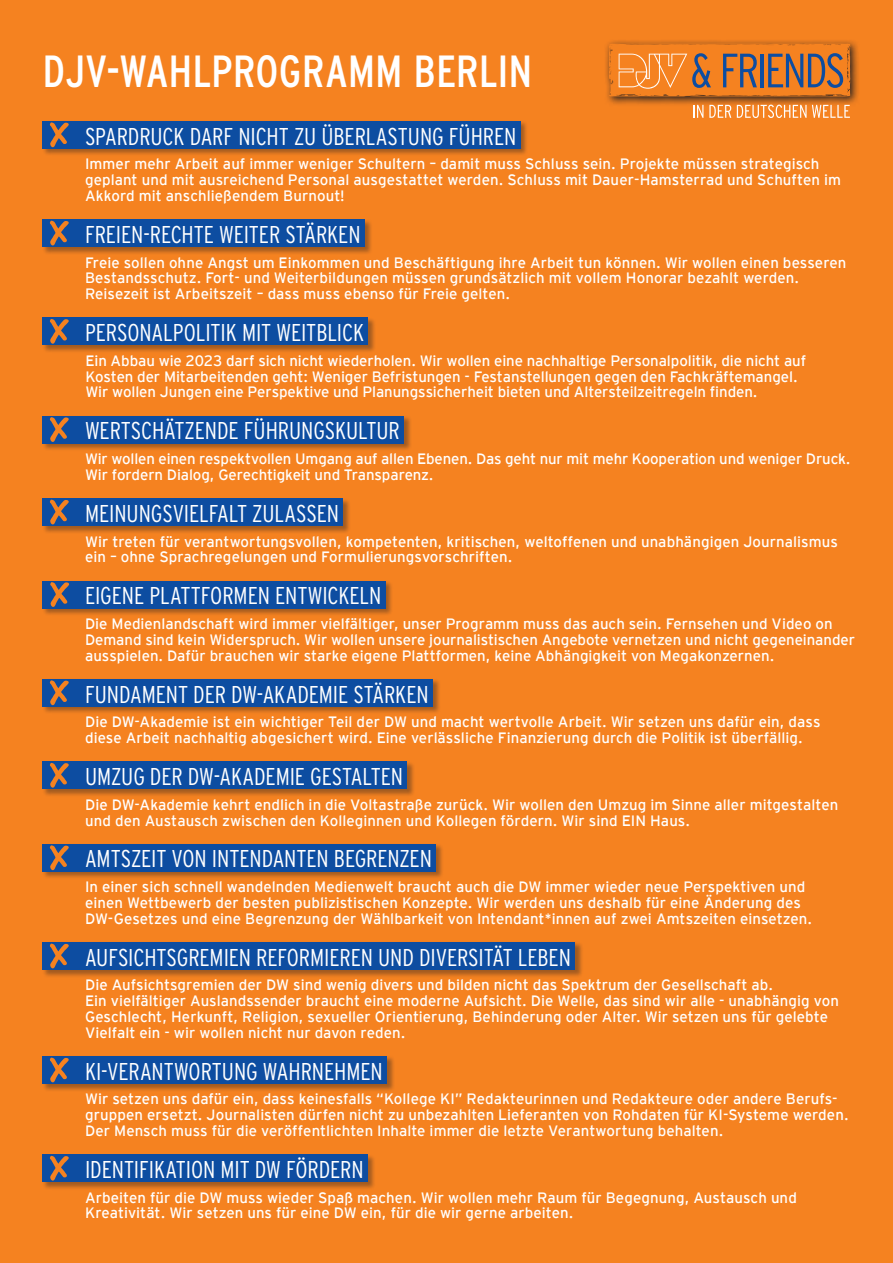
<style>
.page{position:relative;width:893px;height:1263px;background:#f58220}
.page>*{position:absolute;margin:0;border:0;box-sizing:border-box;transform-origin:0 0}
.t1{font:45px "Interstate Condensed";color:#fff}
.t2{font:300 24.3px "Interstate Condensed";letter-spacing:-.005em;color:#fff}
.t3{font:15px/15.8px "EY Interstate";letter-spacing:.005em;color:#fff}
</style>
<div class="page">
<div style="left:42px;top:121px;width:487px;height:36px;background:#231f20;opacity:.4"></div>
<div style="left:43px;top:121px;width:478px;height:28px;background:#0d4da1"></div>
<svg style="left:50px;top:122px;width:19px;height:25px"></svg>
<div style="left:42px;top:219px;width:331px;height:36px;background:#231f20;opacity:.4"></div>
<div style="left:43px;top:219px;width:322px;height:28px;background:#0d4da1"></div>
<svg style="left:50px;top:221px;width:19px;height:24px"></svg>
<div style="left:42px;top:317px;width:334px;height:36px;background:#231f20;opacity:.4"></div>
<div style="left:43px;top:317px;width:325px;height:28px;background:#0d4da1"></div>
<svg style="left:50px;top:319px;width:19px;height:25px"></svg>
<div style="left:42px;top:415px;width:370px;height:36px;background:#231f20;opacity:.4"></div>
<div style="left:43px;top:416px;width:361px;height:27px;background:#0d4da1"></div>
<svg style="left:50px;top:417px;width:19px;height:25px"></svg>
<div style="left:42px;top:498px;width:309px;height:36px;background:#231f20;opacity:.4"></div>
<div style="left:43px;top:498px;width:300px;height:28px;background:#0d4da1"></div>
<svg style="left:50px;top:500px;width:19px;height:24px"></svg>
<div style="left:42px;top:580px;width:352px;height:36px;background:#231f20;opacity:.4"></div>
<div style="left:43px;top:580px;width:343px;height:28px;background:#0d4da1"></div>
<svg style="left:50px;top:582px;width:19px;height:25px"></svg>
<div style="left:42px;top:678px;width:399px;height:37px;background:#231f20;opacity:.4"></div>
<div style="left:43px;top:679px;width:390px;height:28px;background:#0d4da1"></div>
<svg style="left:50px;top:680px;width:19px;height:25px"></svg>
<div style="left:42px;top:761px;width:373px;height:36px;background:#231f20;opacity:.4"></div>
<div style="left:43px;top:761px;width:364px;height:28px;background:#0d4da1"></div>
<svg style="left:50px;top:763px;width:19px;height:25px"></svg>
<div style="left:42px;top:843px;width:402px;height:37px;background:#231f20;opacity:.4"></div>
<div style="left:43px;top:844px;width:393px;height:28px;background:#0d4da1"></div>
<svg style="left:50px;top:845px;width:19px;height:25px"></svg>
<div style="left:42px;top:942px;width:541px;height:36px;background:#231f20;opacity:.4"></div>
<div style="left:43px;top:942px;width:532px;height:28px;background:#0d4da1"></div>
<svg style="left:50px;top:944px;width:19px;height:24px"></svg>
<div style="left:42px;top:1056px;width:353px;height:36px;background:#231f20;opacity:.4"></div>
<div style="left:43px;top:1056px;width:344px;height:28px;background:#0d4da1"></div>
<svg style="left:50px;top:1057px;width:19px;height:25px"></svg>
<div style="left:42px;top:1154px;width:334px;height:36px;background:#231f20;opacity:.4"></div>
<div style="left:43px;top:1154px;width:325px;height:28px;background:#0d4da1"></div>
<svg style="left:50px;top:1156px;width:19px;height:24px"></svg>
<svg style="left:605px;top:40px;width:254px;height:66px"></svg>
<svg style="left:609px;top:44px;width:241px;height:52px"></svg>
<svg style="left:693px;top:105px;width:10px;height:13px"></svg>
<svg style="left:709px;top:105px;width:22px;height:13px"></svg>
<svg style="left:737px;top:105px;width:113px;height:13px"></svg>
<h1 class="t1" style="left:43px;top:46px;width:491px">DJV-WAHLPROGRAMM BERLIN</h1>
<h2 class="t2" style="left:85px;top:122px;width:433px">SPARDRUCK DARF NICHT ZU ÜBERLASTUNG FÜHREN</h2>
<p class="t3" style="left:85px;top:156px;width:757px">Immer mehr Arbeit auf immer weniger Schultern – damit muss Schluss sein. Projekte müssen strategisch geplant und mit ausreichend Personal ausgestattet werden. Schluss mit Dauer-Hamsterrad und Schuften im<br>Akkord mit anschließendem Burnout!</p>
<h2 class="t2" style="left:85px;top:221px;width:277px">FREIEN-RECHTE WEITER STÄRKEN</h2>
<p class="t3" style="left:85px;top:254px;width:763px">Freie sollen ohne Angst um Einkommen und Beschäftigung ihre Arbeit tun können. Wir wollen einen besseren<br>Bestandsschutz. Fort- und Weiterbildungen müssen grundsätzlich mit vollem Honorar bezahlt werden.<br>Reisezeit ist Arbeitszeit – dass muss ebenso für Freie gelten.</p>
<h2 class="t2" style="left:85px;top:319px;width:281px">PERSONALPOLITIK MIT WEITBLICK</h2>
<p class="t3" style="left:85px;top:352px;width:722px">Ein Abbau wie 2023 darf sich nicht wiederholen. Wir wollen eine nachhaltige Personalpolitik, die nicht auf<br>Kosten der Mitarbeitenden geht: Weniger Befristungen - Festanstellungen gegen den Fachkräftemangel.<br>Wir wollen Jungen eine Perspektive und Planungssicherheit bieten und Altersteilzeitregeln finden.</p>
<h2 class="t2" style="left:85px;top:417px;width:316px">WERTSCHÄTZENDE FÜHRUNGSKULTUR</h2>
<p class="t3" style="left:85px;top:451px;width:767px">Wir wollen einen respektvollen Umgang auf allen Ebenen. Das geht nur mit mehr Kooperation und weniger Druck.<br>Wir fordern Dialog, Gerechtigkeit und Transparenz.</p>
<h2 class="t2" style="left:85px;top:499px;width:256px">MEINUNGSVIELFALT ZULASSEN</h2>
<p class="t3" style="left:85px;top:533px;width:754px">Wir treten für verantwortungsvollen, kompetenten, kritischen, weltoffenen und unabhängigen Journalismus ein – ohne Sprachregelungen und Formulierungsvorschriften.</p>
<h2 class="t2" style="left:85px;top:582px;width:298px">EIGENE PLATTFORMEN ENTWICKELN</h2>
<p class="t3" style="left:85px;top:616px;width:771px">Die Medienlandschaft wird immer vielfältiger, unser Programm muss das auch sein. Fernsehen und Video on<br>Demand sind kein Widerspruch. Wir wollen unsere journalistischen Angebote vernetzen und nicht gegeneinander ausspielen. Dafür brauchen wir starke eigene Plattformen, keine Abhängigkeit von Megakonzernen.</p>
<h2 class="t2" style="left:85px;top:680px;width:345px">FUNDAMENT DER DW-AKADEMIE STÄRKEN</h2>
<p class="t3" style="left:85px;top:714px;width:737px">Die DW-Akademie ist ein wichtiger Teil der DW und macht wertvolle Arbeit. Wir setzen uns dafür ein, dass diese Arbeit nachhaltig abgesichert wird. Eine verlässliche Finanzierung durch die Politik ist überfällig.</p>
<h2 class="t2" style="left:85px;top:763px;width:320px">UMZUG DER DW-AKADEMIE GESTALTEN</h2>
<p class="t3" style="left:85px;top:796px;width:755px">Die DW-Akademie kehrt endlich in die Voltastraße zurück. Wir wollen den Umzug im Sinne aller mitgestalten und den Austausch zwischen den Kolleginnen und Kollegen fördern. Wir sind EIN Haus.</p>
<h2 class="t2" style="left:85px;top:845px;width:348px">AMTSZEIT VON INTENDANTEN BEGRENZEN</h2>
<p class="t3" style="left:85px;top:879px;width:729px">In einer sich schnell wandelnden Medienwelt braucht auch die DW immer wieder neue Perspektiven und einen Wettbewerb der besten publizistischen Konzepte. Wir werden uns deshalb für eine Änderung des<br>DW-Gesetzes und eine Begrenzung der Wählbarkeit von Intendant*innen auf zwei Amtszeiten einsetzen.</p>
<h2 class="t2" style="left:85px;top:943px;width:487px">AUFSICHTSGREMIEN REFORMIEREN UND DIVERSITÄT LEBEN</h2>
<p class="t3" style="left:85px;top:977px;width:755px">Die Aufsichtsgremien der DW sind wenig divers und bilden nicht das Spektrum der Gesellschaft ab.<br>Ein vielfältiger Auslandssender braucht eine moderne Aufsicht. Die Welle, das sind wir alle - unabhängig von Geschlecht, Herkunft, Religion, sexueller Orientierung, Behinderung oder Alter. Wir setzen uns für gelebte Vielfalt ein - wir wollen nicht nur davon reden.</p>
<h2 class="t2" style="left:85px;top:1057px;width:299px">KI-VERANTWORTUNG WAHRNEHMEN</h2>
<p class="t3" style="left:85px;top:1091px;width:765px">Wir setzen uns dafür ein, dass keinesfalls “Kollege KI” Redakteurinnen und Redakteure oder andere Berufs&shy;gruppen ersetzt. Journalisten dürfen nicht zu unbezahlten Lieferanten von Rohdaten für KI-Systeme werden.<br>Der Mensch muss für die veröffentlichten Inhalte immer die letzte Verantwortung behalten.</p>
<h2 class="t2" style="left:85px;top:1156px;width:280px">IDENTIFIKATION MIT DW FÖRDERN</h2>
<p class="t3" style="left:85px;top:1189px;width:713px">Arbeiten für die DW muss wieder Spaß machen. Wir wollen mehr Raum für Begegnung, Austausch und<br>Kreativität. Wir setzen uns für eine DW ein, für die wir gerne arbeiten.</p>
</div>
